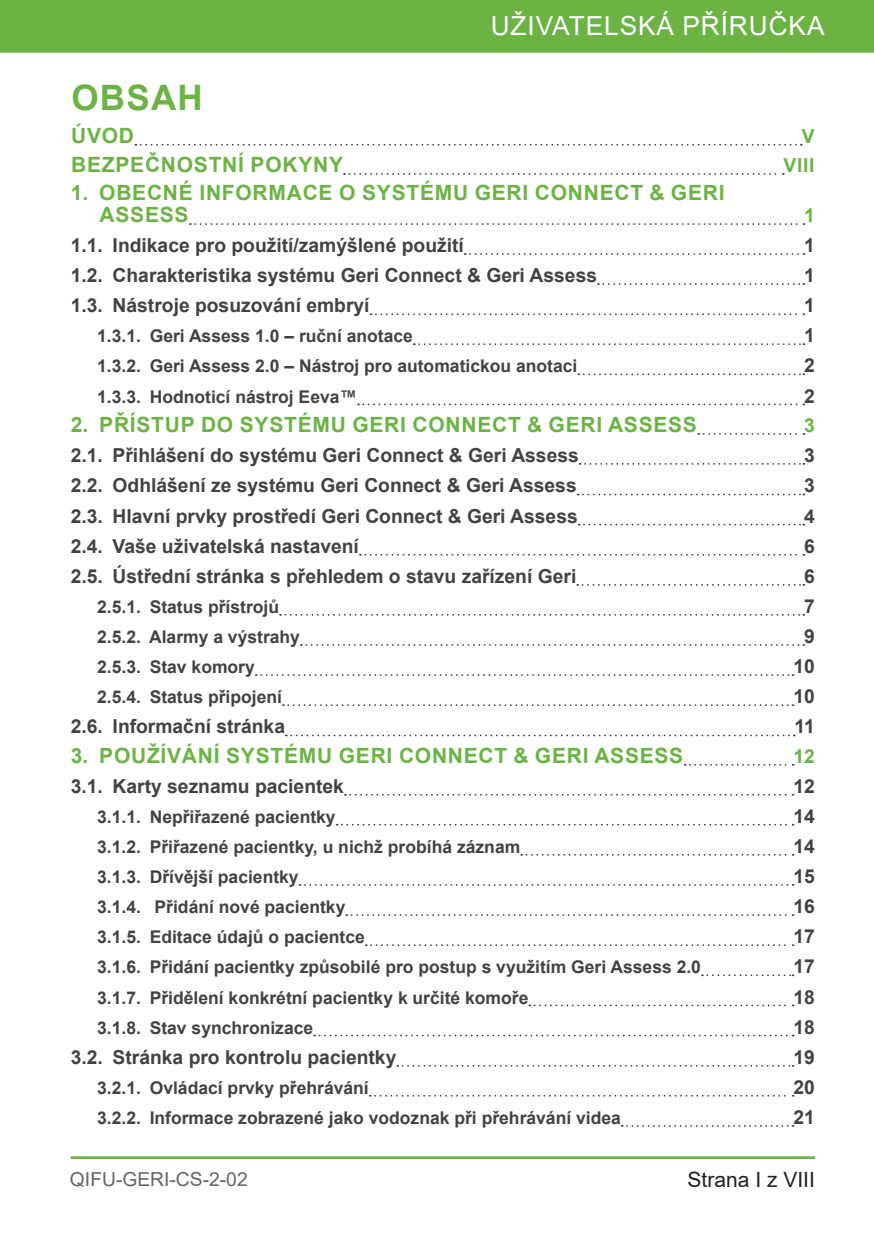
<style>
.page{position:relative;width:874px;height:1241px;background:#fff}
.page>*{position:absolute;margin:0;border:0;box-sizing:border-box;transform-origin:0 0}
.t1{font:700 35px "Arial";letter-spacing:.035em;color:#6bb444}
.t2{font:26.25px "Arial";letter-spacing:.035em;color:#fff}
.t3{font:700 21px/22.2px "Arial";letter-spacing:.035em;color:#6bb444}
.t4{font:21px "Arial";color:#231f20}
.t5{font:700 19.25px "Arial";color:#424242}
.t6{font:19.25px "Arial";color:#666}
.t7{font:700 19.25px "Arial";letter-spacing:.035em;color:#6bb444}
.t8{font:700 17.5px "Arial";color:#424242}
</style>
<div class="page">
<div style="left:0;top:0;width:873px;height:53px;background:#6bb444"></div>
<hr style="left:71px;top:1156px;width:743px;height:1px;background:#6bb444">
<hr style="left:71px;top:1157px;width:743px;height:1px;background:#6bb444">
<svg style="left:135px;top:144px;width:666px;height:2px"></svg>
<svg style="left:344px;top:173px;width:439px;height:2px"></svg>
<svg style="left:190px;top:223px;width:613px;height:2px"></svg>
<svg style="left:464px;top:253px;width:339px;height:2px"></svg>
<svg style="left:597px;top:283px;width:206px;height:2px"></svg>
<svg style="left:370px;top:313px;width:433px;height:2px"></svg>
<svg style="left:413px;top:343px;width:390px;height:2px"></svg>
<svg style="left:578px;top:373px;width:225px;height:2px"></svg>
<svg style="left:358px;top:403px;width:445px;height:2px"></svg>
<svg style="left:698px;top:433px;width:105px;height:2px"></svg>
<svg style="left:579px;top:463px;width:224px;height:1px"></svg>
<svg style="left:577px;top:493px;width:226px;height:2px"></svg>
<svg style="left:578px;top:523px;width:225px;height:2px"></svg>
<svg style="left:360px;top:554px;width:443px;height:1px"></svg>
<svg style="left:577px;top:584px;width:226px;height:1px"></svg>
<svg style="left:280px;top:614px;width:523px;height:1px"></svg>
<svg style="left:301px;top:644px;width:502px;height:1px"></svg>
<svg style="left:255px;top:674px;width:538px;height:1px"></svg>
<svg style="left:283px;top:704px;width:510px;height:2px"></svg>
<svg style="left:286px;top:734px;width:508px;height:2px"></svg>
<svg style="left:684px;top:764px;width:109px;height:1px"></svg>
<svg style="left:344px;top:793px;width:449px;height:2px"></svg>
<svg style="left:336px;top:823px;width:457px;height:2px"></svg>
<svg style="left:521px;top:854px;width:272px;height:1px"></svg>
<svg style="left:299px;top:884px;width:494px;height:1px"></svg>
<svg style="left:346px;top:914px;width:447px;height:1px"></svg>
<svg style="left:365px;top:944px;width:428px;height:1px"></svg>
<svg style="left:701px;top:974px;width:92px;height:2px"></svg>
<svg style="left:529px;top:1004px;width:264px;height:2px"></svg>
<svg style="left:314px;top:1034px;width:479px;height:2px"></svg>
<svg style="left:397px;top:1065px;width:396px;height:1px"></svg>
<svg style="left:369px;top:1094px;width:424px;height:2px"></svg>
<svg style="left:621px;top:1125px;width:172px;height:1px"></svg>
<h2 class="t2" style="left:490px;top:7px;width:335px">UŽIVATELSKÁ PŘÍRUČKA</h2>
<p class="t1" style="left:71px;top:73px;width:133px">OBSAH</p>
<p class="t3" style="left:71px;top:124px;width:64px">ÚVOD</p>
<p class="t7" style="left:801px;top:122px;width:14px">V</p>
<p class="t3" style="left:71px;top:153px;width:273px">BEZPEČNOSTNÍ POKYNY</p>
<p class="t7" style="left:783px;top:151px;width:32px">VIII</p>
<p class="t3" style="left:100px;top:181px;width:626px;text-indent:-29px">1. OBECNÉ INFORMACE O SYSTÉMU GERI CONNECT &amp; GERI<br>ASSESS</p>
<p class="t7" style="left:803px;top:201px;width:12px">1</p>
<p class="t5" style="left:71px;top:231px;width:394px">1.1. Indikace pro použití/zamýšlené použití</p>
<p class="t5" style="left:803px;top:231px;width:12px">1</p>
<p class="t5" style="left:71px;top:262px;width:527px">1.2. Charakteristika systému Geri Connect &amp; Geri Assess</p>
<p class="t5" style="left:803px;top:262px;width:12px">1</p>
<p class="t5" style="left:71px;top:292px;width:300px">1.3. Nástroje posuzování embryí</p>
<p class="t5" style="left:803px;top:292px;width:12px">1</p>
<p class="t8" style="left:97px;top:324px;width:317px">1.3.1. Geri Assess 1.0 – ruční anotace</p>
<p class="t5" style="left:803px;top:322px;width:12px">1</p>
<p class="t8" style="left:97px;top:354px;width:481px">1.3.2. Geri Assess 2.0 – Nástroj pro automatickou anotaci</p>
<p class="t5" style="left:803px;top:352px;width:12px">2</p>
<p class="t8" style="left:97px;top:384px;width:261px">1.3.3. Hodnoticí nástroj Eeva™</p>
<p class="t5" style="left:803px;top:382px;width:12px">2</p>
<p class="t3" style="left:71px;top:413px;width:627px">2. PŘÍSTUP DO SYSTÉMU GERI CONNECT &amp; GERI ASSESS</p>
<p class="t7" style="left:803px;top:411px;width:12px">3</p>
<p class="t5" style="left:71px;top:441px;width:509px">2.1. Přihlášení do systému Geri Connect &amp; Geri Assess</p>
<p class="t5" style="left:803px;top:441px;width:12px">3</p>
<p class="t5" style="left:71px;top:472px;width:507px">2.2. Odhlášení ze systému Geri Connect &amp; Geri Assess</p>
<p class="t5" style="left:803px;top:472px;width:12px">3</p>
<p class="t5" style="left:71px;top:502px;width:508px">2.3. Hlavní prvky prostředí Geri Connect &amp; Geri Assess</p>
<p class="t5" style="left:803px;top:502px;width:12px">4</p>
<p class="t5" style="left:71px;top:532px;width:289px">2.4. Vaše uživatelská nastavení</p>
<p class="t5" style="left:803px;top:532px;width:12px">6</p>
<p class="t5" style="left:71px;top:562px;width:506px">2.5. Ústřední stránka s přehledem o stavu zařízení Geri</p>
<p class="t5" style="left:803px;top:562px;width:12px">6</p>
<p class="t8" style="left:97px;top:594px;width:183px">2.5.1. Status přístrojů</p>
<p class="t5" style="left:803px;top:592px;width:12px">7</p>
<p class="t8" style="left:97px;top:624px;width:204px">2.5.2. Alarmy a výstrahy</p>
<p class="t5" style="left:803px;top:622px;width:12px">9</p>
<p class="t8" style="left:97px;top:654px;width:159px">2.5.3. Stav komory</p>
<p class="t5" style="left:793px;top:652px;width:23px">10</p>
<p class="t8" style="left:97px;top:684px;width:186px">2.5.4. Status připojení</p>
<p class="t5" style="left:793px;top:683px;width:23px">10</p>
<p class="t5" style="left:71px;top:713px;width:215px">2.6. Informační stránka</p>
<p class="t5" style="left:794px;top:713px;width:22px">11</p>
<p class="t3" style="left:71px;top:744px;width:613px">3. POUŽÍVÁNÍ SYSTÉMU GERI CONNECT &amp; GERI ASSESS</p>
<p class="t7" style="left:793px;top:742px;width:23px">12</p>
<p class="t5" style="left:71px;top:772px;width:274px">3.1. Karty seznamu pacientek</p>
<p class="t5" style="left:793px;top:772px;width:23px">12</p>
<p class="t8" style="left:97px;top:804px;width:240px">3.1.1. Nepřiřazené pacientky</p>
<p class="t5" style="left:793px;top:802px;width:23px">14</p>
<p class="t8" style="left:97px;top:834px;width:424px">3.1.2. Přiřazené pacientky, u nichž probíhá záznam</p>
<p class="t5" style="left:793px;top:832px;width:23px">14</p>
<p class="t8" style="left:97px;top:864px;width:203px">3.1.3. Dřívější pacientky</p>
<p class="t5" style="left:793px;top:862px;width:23px">15</p>
<p class="t8" style="left:97px;top:894px;width:250px">3.1.4. Přidání nové pacientky</p>
<p class="t5" style="left:793px;top:892px;width:23px">16</p>
<p class="t8" style="left:97px;top:924px;width:269px">3.1.5. Editace údajů o pacientce</p>
<p class="t5" style="left:793px;top:922px;width:23px">17</p>
<p class="t8" style="left:97px;top:954px;width:605px">3.1.6. Přidání pacientky způsobilé pro postup s využitím Geri Assess 2.0</p>
<p class="t5" style="left:793px;top:952px;width:23px">17</p>
<p class="t8" style="left:97px;top:984px;width:432px">3.1.7. Přidělení konkrétní pacientky k určité komoře</p>
<p class="t5" style="left:793px;top:983px;width:23px">18</p>
<p class="t8" style="left:97px;top:1015px;width:217px">3.1.8. Stav synchronizace</p>
<p class="t5" style="left:793px;top:1013px;width:23px">18</p>
<p class="t5" style="left:71px;top:1043px;width:327px">3.2. Stránka pro kontrolu pacientky</p>
<p class="t5" style="left:793px;top:1043px;width:23px">19</p>
<p class="t8" style="left:97px;top:1075px;width:273px">3.2.1. Ovládací prvky přehrávání</p>
<p class="t5" style="left:793px;top:1073px;width:23px">20</p>
<p class="t8" style="left:97px;top:1105px;width:525px">3.2.2. Informace zobrazené jako vodoznak při přehrávání videa</p>
<p class="t5" style="left:793px;top:1103px;width:23px">21</p>
<p class="t6" style="left:70px;top:1165px;width:179px">QIFU-GERI-CS-2-02</p>
<p class="t4" style="left:687px;top:1164px;width:129px">Strana I z VIII</p>
</div>
